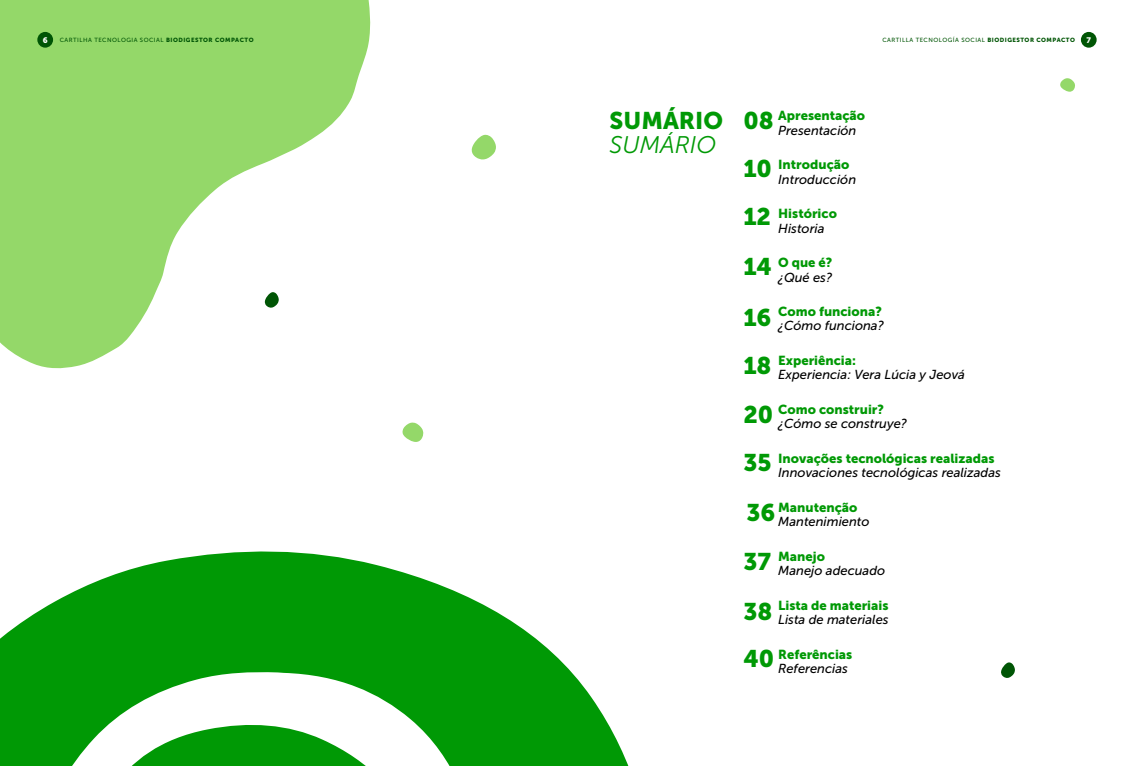
<style>
.page{position:relative;width:1134px;height:766px;background:#fff}
.page>*{position:absolute;margin:0;border:0;box-sizing:border-box;transform-origin:0 0}
.t1{font:24px/48.9px "Museo Sans 900";color:#009905}
.t2{font:italic 24px "Museo Sans 300";color:#009905}
.t3{font:italic 13px "Museo Sans 500";color:#000}
.t4{font:13px "Museo Sans 900";color:#009905}
.t5{font:8px "Museo Sans 900";color:#fff}
.t6{font:6px "Museo Sans 500";letter-spacing:.08em;color:#005505}
.s1{font-family:"Museo Sans 900"}
</style>
<div class="page">
<svg style="left:402px;top:422px;width:21px;height:20px"></svg>
<svg style="left:1060px;top:78px;width:15px;height:14px"></svg>
<svg style="left:471px;top:135px;width:25px;height:24px"></svg>
<svg style="left:1001px;top:662px;width:14px;height:15px"></svg>
<svg style="left:0;top:0;width:371px;height:369px;fill:#94d869"></svg>
<svg style="left:0;top:551px;width:628px;height:214px;fill:#009905"></svg>
<svg style="left:78px;top:720px;width:339px;height:45px"></svg>
<div style="left:37px;top:32px;width:16px;height:16px;background:#005505;border-radius:50%"></div>
<div style="left:1081px;top:32px;width:16px;height:16px;background:#005505;border-radius:50%"></div>
<p class="t5" style="left:43px;top:35px;width:6px">6</p>
<p class="t6" style="left:60px;top:37px;width:195px">CARTILHA TECNOLOGIA SOCIAL <span class="s1">BIODIGESTOR COMPACTO</span></p>
<p class="t6" style="left:882px;top:37px;width:194px">CARTILLA TECNOLOGÍA SOCIAL <span class="s1">BIODIGESTOR COMPACTO</span></p>
<p class="t5" style="left:1086px;top:35px;width:6px">7</p>
<h1 class="t1" style="left:743px;top:96px;width:34px;text-indent:-134px">SUMÁRIO 08<br>10<br>12<br>14<br>16<br>18<br>20<br>35<br>36<br>37<br>38<br>40</h1>
<p class="t4" style="left:778px;top:108px;width:88px">Apresentação</p>
<p class="t4" style="left:778px;top:157px;width:73px">Introdução</p>
<p class="t4" style="left:778px;top:206px;width:60px">Histórico</p>
<p class="t4" style="left:778px;top:255px;width:56px">O que é?</p>
<p class="t4" style="left:778px;top:304px;width:105px">Como funciona?</p>
<p class="t4" style="left:778px;top:353px;width:79px">Experiência:</p>
<p class="t4" style="left:778px;top:402px;width:107px">Como construir?</p>
<p class="t4" style="left:778px;top:451px;width:218px">Inovações tecnológicas realizadas</p>
<p class="t4" style="left:778px;top:500px;width:81px">Manutenção</p>
<p class="t4" style="left:778px;top:549px;width:48px">Manejo</p>
<p class="t4" style="left:778px;top:598px;width:112px">Lista de materiais</p>
<p class="t4" style="left:778px;top:646px;width:76px">Referências</p>
<p class="t3" style="left:778px;top:123px;width:80px">Presentación</p>
<p class="t3" style="left:778px;top:172px;width:79px">Introducción</p>
<p class="t3" style="left:778px;top:221px;width:48px">Historia</p>
<p class="t3" style="left:778px;top:270px;width:56px">¿Qué es?</p>
<p class="t3" style="left:778px;top:319px;width:107px">¿Cómo funciona?</p>
<p class="t3" style="left:778px;top:368px;width:188px">Experiencia: Vera Lúcia y Jeová</p>
<p class="t3" style="left:778px;top:416px;width:130px">¿Cómo se construye?</p>
<p class="t3" style="left:778px;top:465px;width:224px">Innovaciones tecnológicas realizadas</p>
<p class="t3" style="left:778px;top:514px;width:93px">Mantenimiento</p>
<p class="t3" style="left:778px;top:563px;width:109px">Manejo adecuado</p>
<p class="t3" style="left:778px;top:612px;width:112px">Lista de materiales</p>
<p class="t3" style="left:778px;top:661px;width:71px">Referencias</p>
<h1 class="t2" style="left:609px;top:132px;width:108px">SUMÁRIO</h1>
</div>
